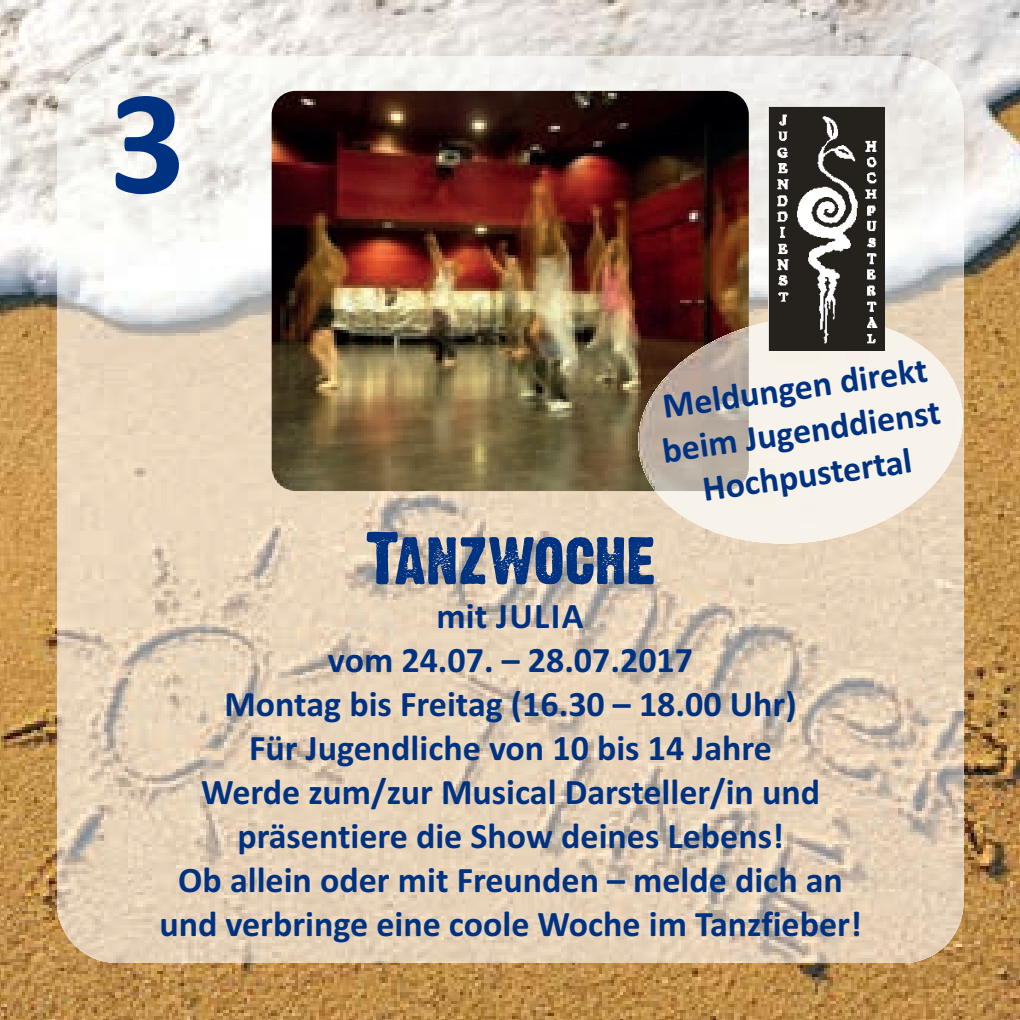
<style>
.page{position:relative;width:1020px;height:1020px;background:#fff}
.page>*{position:absolute;margin:0;border:0;box-sizing:border-box;transform-origin:0 0}
.t1{font:700 150px "Calibri";color:#003282}
.t2{font:65.7px "Dirty Headline";color:#003282}
.t3{font:700 36px/44.1px "Calibri";color:#003282;text-align:center}
</style>
<div class="page">
<img style="left:0;top:0;width:1020px;height:1020px">
<img style="left:57px;top:56px;width:906px;height:907px;border-radius:60px">
<img style="left:272px;top:91px;width:477px;height:400px;border-radius:24px">
<img style="left:631px;top:306px;width:340px;height:248px">
<svg style="left:631px;top:306px;width:118px;height:185px"></svg>
<img style="left:632px;top:327px;width:117px;height:164px">
<img style="left:768px;top:107px;width:116px;height:244px">
<h1 class="t1" style="left:109px;top:91px;width:78px">3</h1>
<p class="t3" style="left:654px;top:388px;width:282px;rotate:-8deg">Meldungen direkt beim Jugenddienst<br>Hochpustertal</p>
<h2 class="t2" style="left:366px;top:523px;width:292px">Tanzwoche</h2>
<p class="t3" style="left:159px;top:597px;width:704px">mit JULIA<br>vom 24.07. – 28.07.2017<br>Montag bis Freitag (16.30 – 18.00 Uhr)<br>Für Jugendliche von 10 bis 14 Jahre<br>Werde zum/zur Musical Darsteller/in und präsentiere die Show deines Lebens!<br>Ob allein oder mit Freunden – melde dich an und verbringe eine coole Woche im Tanzfieber!</p>
</div>
